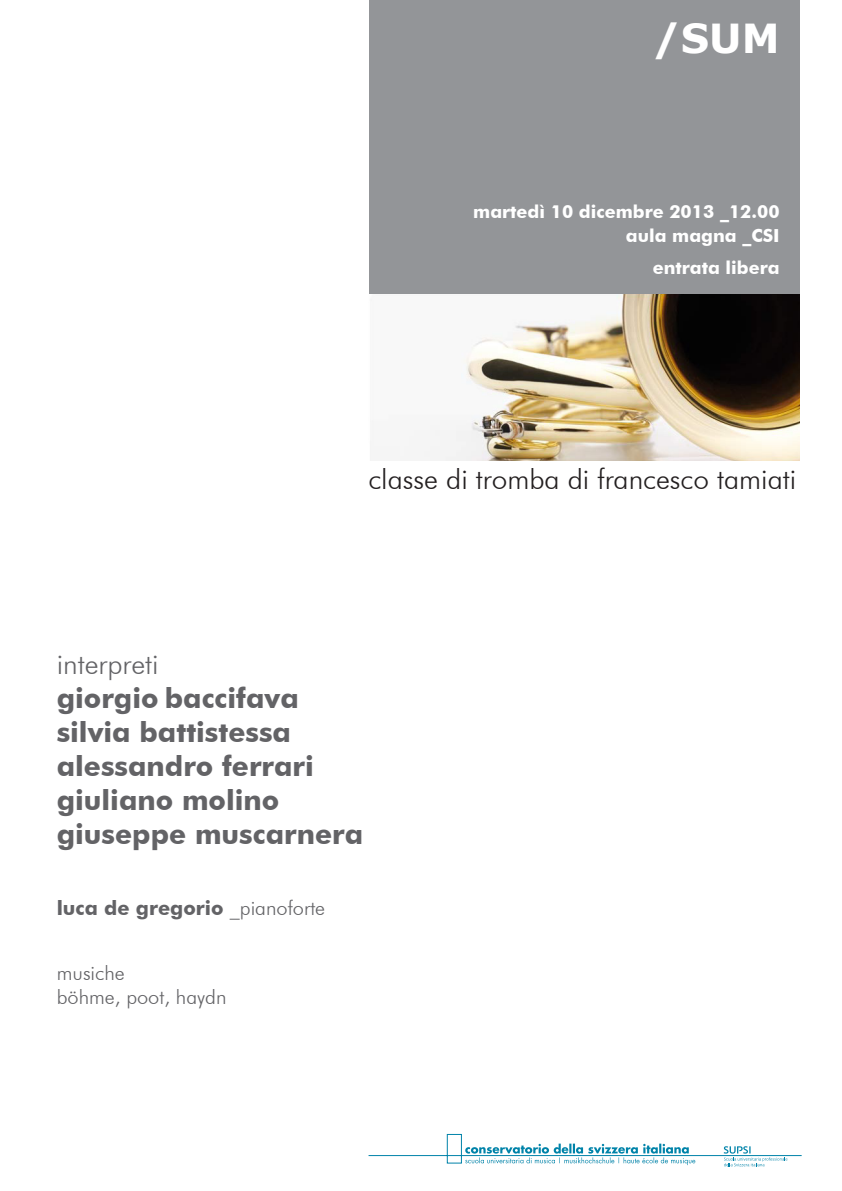
<style>
.page{position:relative;width:842px;height:1191px;background:#fff}
.page>*{position:absolute;margin:0;border:0;box-sizing:border-box;transform-origin:0 0}
.t1{font:700 40px "Verdana";color:#fff}
.t2{font:700 28px/34px "Futura BT";color:#636366}
.t3{font:300 28px "Futura BT";color:#231f20}
.t4{font:300 28px "Futura BT";color:#636366}
.t5{font:700 20px "Futura BT";color:#636366}
.t6{font:300 20px/24px "Futura BT";color:#636366}
.t7{font:700 18px/24px "Futura BT";color:#fff;text-align:right}
.s1{font-weight:300}
</style>
<div class="page">
<div style="left:369px;top:0;width:430px;height:295px;background:#939598"></div>
<svg style="left:368px;top:1134px;width:434px;height:32px"></svg>
<img style="left:370px;top:295px;width:429px;height:165px">
<h1 class="t1" style="left:653px;top:10px;width:128px">/SUM</h1>
<p class="t7" style="left:473px;top:199px;width:308px">martedì 10 dicembre 2013 _12.00 aula magna _CSI</p>
<p class="t7" style="left:653px;top:255px;width:128px">entrata libera</p>
<p class="t3" style="left:369px;top:462px;width:429px">classe di tromba di francesco tamiati</p>
<p class="t4" style="left:57px;top:647px;width:103px">interpreti</p>
<p class="t2" style="left:57px;top:681px;width:308px">giorgio baccifava silvia battistessa alessandro ferrari giuliano molino giuseppe muscarnera</p>
<p class="t5" style="left:57px;top:896px;width:270px">luca de gregorio <span class="s1">_pianoforte</span></p>
<p class="t6" style="left:57px;top:960px;width:171px">musiche<br>böhme, poot, haydn</p>
</div>
